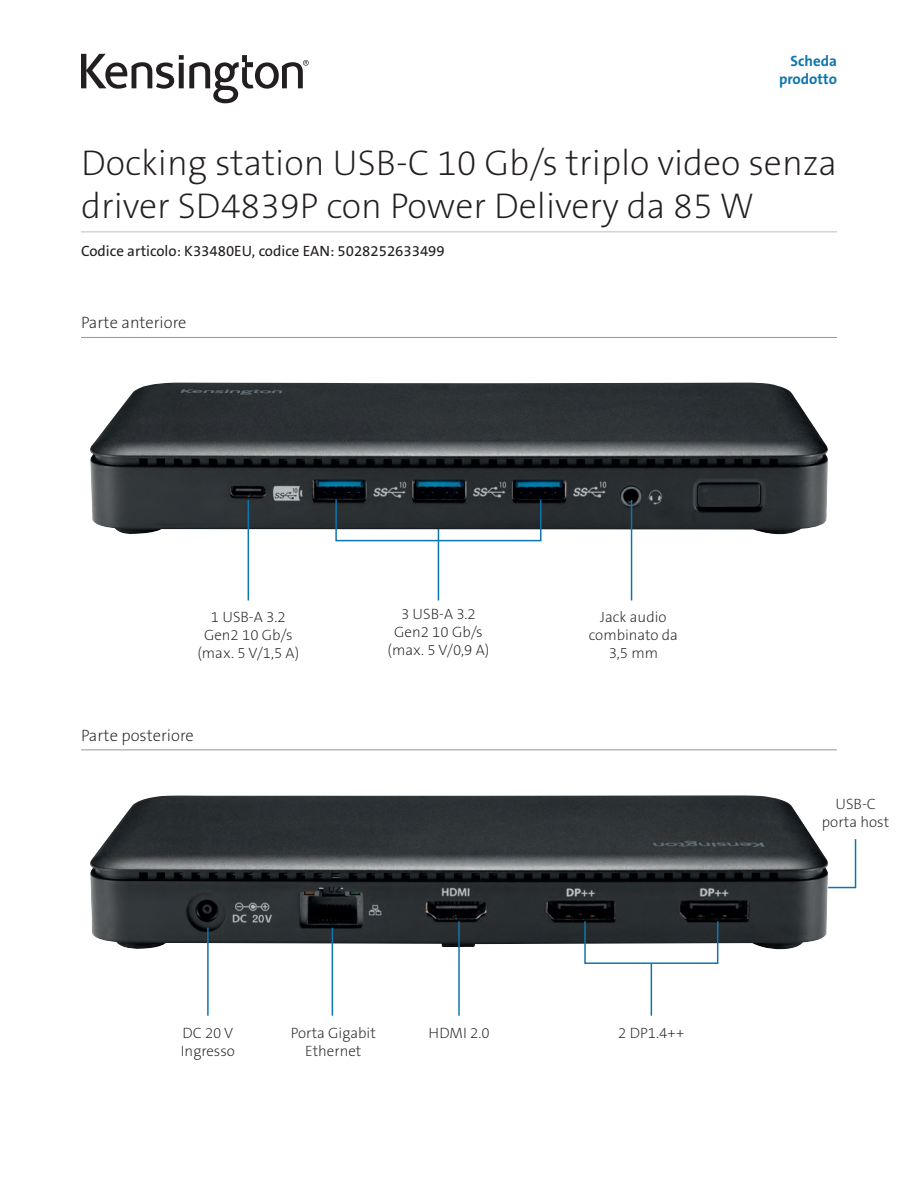
<style>
.page{position:relative;width:918px;height:1188px;background:#fff}
.page>*{position:absolute;margin:0;border:0;box-sizing:border-box;transform-origin:0 0}
.Product_Name{font:36px/43.2px "The Sans KENSINGTON2 XL";color:#231f20}
.Tech_Specs_Header{font:16.5px "The Sans KENSINGTON2 XL";color:#231f20}
.Image_Body{font:15px/18px "The Sans KENSINGTON2 XL";color:#231f20;text-align:center}
.Part_No__UPC{font:15px "The Sans KENSINGTON5 Rg";color:#231f20}
.Filetype_Header_Blue{font:15px "The Sans KENSINGTON7 Bd";color:#0e76ae}
</style>
<div class="page">
<svg style="left:81px;top:54px;width:228px;height:49px"></svg>
<hr style="left:81px;top:231px;width:756px;height:1px;background:#bcbdc0">
<hr style="left:81px;top:337px;width:756px;height:1px;background:#939598">
<hr style="left:81px;top:749px;width:756px;height:1px;background:#939598">
<hr style="left:438px;top:500px;width:1px;height:101px;background:#0e76ae">
<hr style="left:651px;top:963px;width:1px;height:53px;background:#0e76ae">
<svg style="left:828px;top:839px;width:29px;height:50px"></svg>
<img style="left:90px;top:383px;width:738px;height:152px">
<img style="left:90px;top:795px;width:738px;height:154px">
<div style="left:335px;top:499px;width:207px;height:42px;border:2px solid #0e76ae"></div>
<div style="left:584px;top:920px;width:134px;height:44px;border:2px solid #0e76ae"></div>
<hr style="left:207px;top:928px;width:2px;height:88px;background:#0e76ae">
<hr style="left:332px;top:928px;width:1px;height:88px;background:#0e76ae">
<hr style="left:458px;top:921px;width:2px;height:95px;background:#0e76ae">
<hr style="left:248px;top:500px;width:1px;height:101px;background:#0e76ae">
<hr style="left:631px;top:500px;width:1px;height:101px;background:#0e76ae">
<p class="Filetype_Header_Blue" style="left:791px;top:53px;width:48px">Scheda</p>
<p class="Filetype_Header_Blue" style="left:779px;top:71px;width:59px">prodotto</p>
<h1 class="Product_Name" style="left:81px;top:142px;width:758px">Docking station USB-C 10 Gb/s triplo video senza driver SD4839P con Power Delivery da 85 W</h1>
<h2 class="Part_No__UPC" style="left:81px;top:243px;width:365px">Codice articolo: K33480EU, codice EAN: 5028252633499</h2>
<h3 class="Tech_Specs_Header" style="left:81px;top:314px;width:107px">Parte anteriore</h3>
<p class="Image_Body" style="left:197px;top:608px;width:103px">1 USB-A 3.2<br>Gen2 10 Gb/s (max. 5 V/1,5 A)</p>
<p class="Image_Body" style="left:388px;top:606px;width:103px">3 USB-A 3.2<br>Gen2 10 Gb/s (max. 5 V/0,9 A)</p>
<p class="Image_Body" style="left:589px;top:608px;width:91px">Jack audio combinato da<br>3,5 mm</p>
<h3 class="Tech_Specs_Header" style="left:81px;top:726px;width:114px">Parte posteriore</h3>
<p class="Image_Body" style="left:181px;top:1024px;width:56px;text-align:left">DC 20 V<br>Ingresso</p>
<p class="Image_Body" style="left:291px;top:1024px;width:87px">Porta Gigabit<br>Ethernet</p>
<p class="Image_Body" style="left:428px;top:1024px;width:63px">HDMI 2.0</p>
<p class="Image_Body" style="left:618px;top:1024px;width:68px">2 DP1.4++</p>
<p class="Image_Body" style="left:822px;top:796px;width:69px">USB-C porta host</p>
</div>
